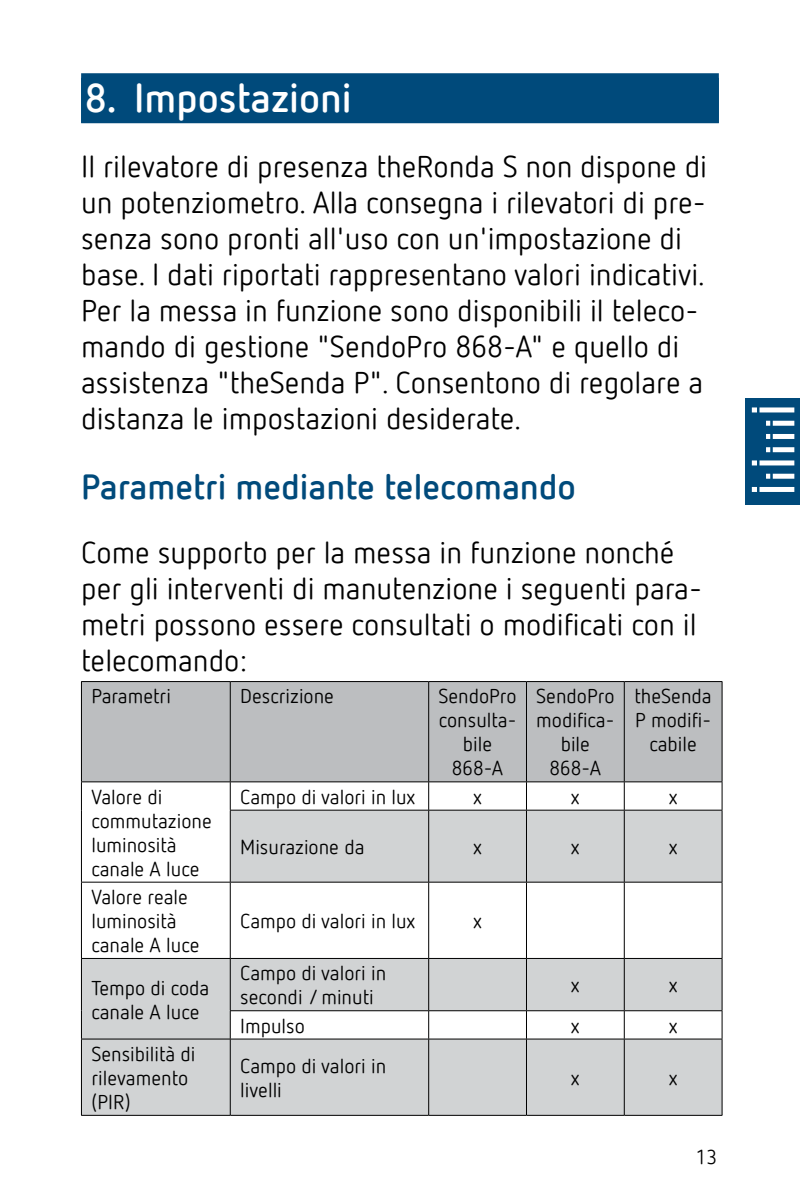
<style>
.page{position:relative;width:800px;height:1200px;background:#fff}
.page>*{position:absolute;margin:0;border:0;box-sizing:border-box;transform-origin:0 0}
.t1{font:700 40px "Netto Offc Pro";color:#fff}
.t2{font:700 35px "Netto Offc Pro";color:#004a7b}
.t3{font:30px/36px "Netto Offc Pro";color:#000}
.t4{font:20px/24px "Netto Offc Pro";color:#000}
</style>
<div class="page">
<div style="left:745px;top:398px;width:55px;height:106px;background:#004a7b"></div>
<div style="left:752px;top:407px;width:42px;height:5px;background:#fff"></div>
<div style="left:766px;top:421px;width:28px;height:5px;background:#fff"></div>
<div style="left:766px;top:434px;width:28px;height:5px;background:#fff"></div>
<div style="left:766px;top:447px;width:28px;height:5px;background:#fff"></div>
<div style="left:766px;top:474px;width:28px;height:5px;background:#fff"></div>
<div style="left:752px;top:460px;width:42px;height:5px;background:#fff"></div>
<div style="left:752px;top:487px;width:42px;height:5px;background:#fff"></div>
<hr style="left:757px;top:406px;width:3px;height:92px;background:#004a7b">
<hr style="left:770px;top:419px;width:3px;height:36px;background:#004a7b">
<hr style="left:770px;top:470px;width:3px;height:14px;background:#004a7b">
<div style="left:81px;top:73px;width:638px;height:50px;background:#004a7b"></div>
<div style="left:82px;top:682px;width:640px;height:99px;background:#bcbec0"></div>
<svg style="left:82px;top:810px;width:640px;height:305px;fill:#d1d3d4"></svg>
<hr style="left:81px;top:682px;width:1px;height:100px;background:#000">
<hr style="left:81px;top:681px;width:149px;height:1px;background:#000">
<hr style="left:81px;top:781px;width:149px;height:1px;background:#000">
<hr style="left:230px;top:682px;width:1px;height:100px;background:#000">
<hr style="left:230px;top:681px;width:199px;height:1px;background:#000">
<hr style="left:230px;top:781px;width:199px;height:1px;background:#000">
<hr style="left:428px;top:682px;width:1px;height:100px;background:#000">
<hr style="left:429px;top:681px;width:97px;height:1px;background:#000">
<hr style="left:429px;top:781px;width:97px;height:1px;background:#000">
<hr style="left:526px;top:682px;width:1px;height:100px;background:#000">
<hr style="left:526px;top:681px;width:98px;height:1px;background:#000">
<hr style="left:526px;top:781px;width:98px;height:1px;background:#000">
<hr style="left:624px;top:682px;width:1px;height:100px;background:#000">
<hr style="left:722px;top:682px;width:1px;height:100px;background:#000">
<hr style="left:624px;top:681px;width:98px;height:1px;background:#000">
<hr style="left:624px;top:781px;width:98px;height:1px;background:#000">
<svg style="left:81px;top:782px;width:1px;height:28px"></svg>
<hr style="left:81px;top:810px;width:1px;height:72px;background:#000">
<hr style="left:81px;top:882px;width:1px;height:76px;background:#000">
<svg style="left:230px;top:782px;width:1px;height:28px"></svg>
<svg style="left:428px;top:782px;width:1px;height:28px"></svg>
<svg style="left:526px;top:782px;width:1px;height:28px"></svg>
<svg style="left:624px;top:782px;width:1px;height:28px"></svg>
<svg style="left:722px;top:782px;width:1px;height:28px"></svg>
<hr style="left:230px;top:810px;width:1px;height:72px;background:#000">
<hr style="left:230px;top:882px;width:1px;height:76px;background:#000">
<hr style="left:230px;top:810px;width:199px;height:1px;background:#000">
<hr style="left:428px;top:810px;width:1px;height:72px;background:#000">
<hr style="left:428px;top:882px;width:1px;height:76px;background:#000">
<hr style="left:429px;top:810px;width:97px;height:1px;background:#000">
<hr style="left:526px;top:810px;width:1px;height:72px;background:#000">
<hr style="left:526px;top:882px;width:1px;height:76px;background:#000">
<hr style="left:526px;top:810px;width:98px;height:1px;background:#000">
<hr style="left:624px;top:810px;width:1px;height:72px;background:#000">
<hr style="left:624px;top:882px;width:1px;height:76px;background:#000">
<hr style="left:722px;top:810px;width:1px;height:72px;background:#000">
<hr style="left:722px;top:882px;width:1px;height:76px;background:#000">
<hr style="left:624px;top:810px;width:98px;height:1px;background:#000">
<hr style="left:81px;top:959px;width:1px;height:52px;background:#000">
<svg style="left:81px;top:1011px;width:1px;height:28px"></svg>
<hr style="left:81px;top:882px;width:149px;height:1px;background:#000">
<hr style="left:81px;top:958px;width:149px;height:1px;background:#000">
<hr style="left:230px;top:959px;width:1px;height:51px;background:#000">
<hr style="left:230px;top:882px;width:199px;height:1px;background:#000">
<hr style="left:230px;top:958px;width:199px;height:1px;background:#000">
<hr style="left:428px;top:959px;width:1px;height:51px;background:#000">
<hr style="left:429px;top:882px;width:97px;height:1px;background:#000">
<hr style="left:429px;top:958px;width:97px;height:1px;background:#000">
<hr style="left:526px;top:959px;width:1px;height:51px;background:#000">
<hr style="left:526px;top:882px;width:98px;height:1px;background:#000">
<hr style="left:526px;top:958px;width:98px;height:1px;background:#000">
<hr style="left:624px;top:959px;width:1px;height:51px;background:#000">
<hr style="left:722px;top:959px;width:1px;height:51px;background:#000">
<hr style="left:624px;top:882px;width:98px;height:1px;background:#000">
<hr style="left:624px;top:958px;width:98px;height:1px;background:#000">
<svg style="left:230px;top:1011px;width:1px;height:28px"></svg>
<hr style="left:230px;top:1010px;width:199px;height:1px;background:#000">
<svg style="left:428px;top:1011px;width:1px;height:28px"></svg>
<hr style="left:429px;top:1010px;width:97px;height:1px;background:#000">
<svg style="left:526px;top:1011px;width:1px;height:28px"></svg>
<hr style="left:526px;top:1010px;width:98px;height:1px;background:#000">
<svg style="left:624px;top:1011px;width:1px;height:28px"></svg>
<svg style="left:722px;top:1011px;width:1px;height:28px"></svg>
<hr style="left:624px;top:1010px;width:98px;height:1px;background:#000">
<hr style="left:81px;top:1039px;width:1px;height:76px;background:#000">
<hr style="left:81px;top:1039px;width:149px;height:1px;background:#000">
<hr style="left:230px;top:1039px;width:1px;height:76px;background:#000">
<hr style="left:230px;top:1039px;width:199px;height:1px;background:#000">
<hr style="left:428px;top:1039px;width:1px;height:76px;background:#000">
<hr style="left:429px;top:1039px;width:97px;height:1px;background:#000">
<hr style="left:526px;top:1039px;width:1px;height:76px;background:#000">
<hr style="left:526px;top:1039px;width:98px;height:1px;background:#000">
<hr style="left:624px;top:1039px;width:1px;height:76px;background:#000">
<hr style="left:722px;top:1039px;width:1px;height:76px;background:#000">
<hr style="left:624px;top:1039px;width:98px;height:1px;background:#000">
<hr style="left:81px;top:1115px;width:149px;height:1px;background:#000">
<hr style="left:230px;top:1115px;width:199px;height:1px;background:#000">
<hr style="left:429px;top:1115px;width:97px;height:1px;background:#000">
<hr style="left:526px;top:1115px;width:98px;height:1px;background:#000">
<hr style="left:624px;top:1115px;width:98px;height:1px;background:#000">
<h1 class="t1" style="left:85px;top:71px;width:269px">8. Impostazioni</h1>
<p class="t3" style="left:81px;top:147px;width:627px">Il rilevatore di presenza theRonda S non dispone di un potenziometro. Alla consegna i rilevatori di pre&shy;senza sono pronti all'uso con un'impostazione di base. I dati riportati rappresentano valori indicativi.<br>Per la messa in funzione sono disponibili il teleco&shy;mando di gestione "SendoPro 868-A" e quello di assistenza "theSenda P". Consentono di regolare a distanza le impostazioni desiderate.</p>
<p class="t2" style="left:81px;top:463px;width:496px">Parametri mediante telecomando</p>
<p class="t3" style="left:81px;top:534px;width:622px">Come supporto per la messa in funzione nonché per gli interventi di manutenzione i seguenti para&shy;metri possono essere consultati o modificati con il telecomando:</p>
<p class="t4" style="left:91px;top:684px;width:81px">Parametri</p>
<p class="t4" style="left:240px;top:684px;width:95px">Descrizione</p>
<p class="t4" style="left:438px;top:684px;width:80px;text-align:center">SendoPro consulta&shy;bile<br>868-A</p>
<p class="t4" style="left:536px;top:684px;width:80px;text-align:center">SendoPro modifica&shy;bile<br>868-A</p>
<p class="t4" style="left:635px;top:684px;width:79px;text-align:center">theSenda<br>P modifi&shy;cabile</p>
<p class="t4" style="left:91px;top:784px;width:122px">Valore di commutazione luminosità canale A luce</p>
<p class="t4" style="left:240px;top:784px;width:177px">Campo di valori in lux</p>
<p class="t4" style="left:473px;top:784px;width:10px">x</p>
<p class="t4" style="left:571px;top:784px;width:10px">x</p>
<p class="t4" style="left:669px;top:784px;width:10px">x</p>
<p class="t4" style="left:240px;top:834px;width:126px">Misurazione da</p>
<p class="t4" style="left:473px;top:834px;width:10px">x</p>
<p class="t4" style="left:571px;top:834px;width:10px">x</p>
<p class="t4" style="left:669px;top:834px;width:10px">x</p>
<p class="t4" style="left:91px;top:884px;width:110px">Valore reale luminosità canale A luce</p>
<p class="t4" style="left:91px;top:975px;width:120px">Tempo di coda canale A luce</p>
<p class="t4" style="left:91px;top:1041px;width:106px">Sensibilità di rilevamento (PIR)</p>
<p class="t4" style="left:240px;top:908px;width:177px">Campo di valori in lux</p>
<p class="t4" style="left:473px;top:908px;width:10px">x</p>
<p class="t4" style="left:240px;top:961px;width:148px">Campo di valori in secondi / minuti</p>
<p class="t4" style="left:571px;top:973px;width:10px">x</p>
<p class="t4" style="left:669px;top:973px;width:10px">x</p>
<p class="t4" style="left:240px;top:1013px;width:66px">Impulso</p>
<p class="t4" style="left:571px;top:1013px;width:10px">x</p>
<p class="t4" style="left:669px;top:1013px;width:10px">x</p>
<p class="t4" style="left:240px;top:1053px;width:148px">Campo di valori in livelli</p>
<p class="t4" style="left:571px;top:1065px;width:10px">x</p>
<p class="t4" style="left:669px;top:1065px;width:10px">x</p>
<p class="t4" style="left:696px;top:1144px;width:23px">13</p>
</div>
